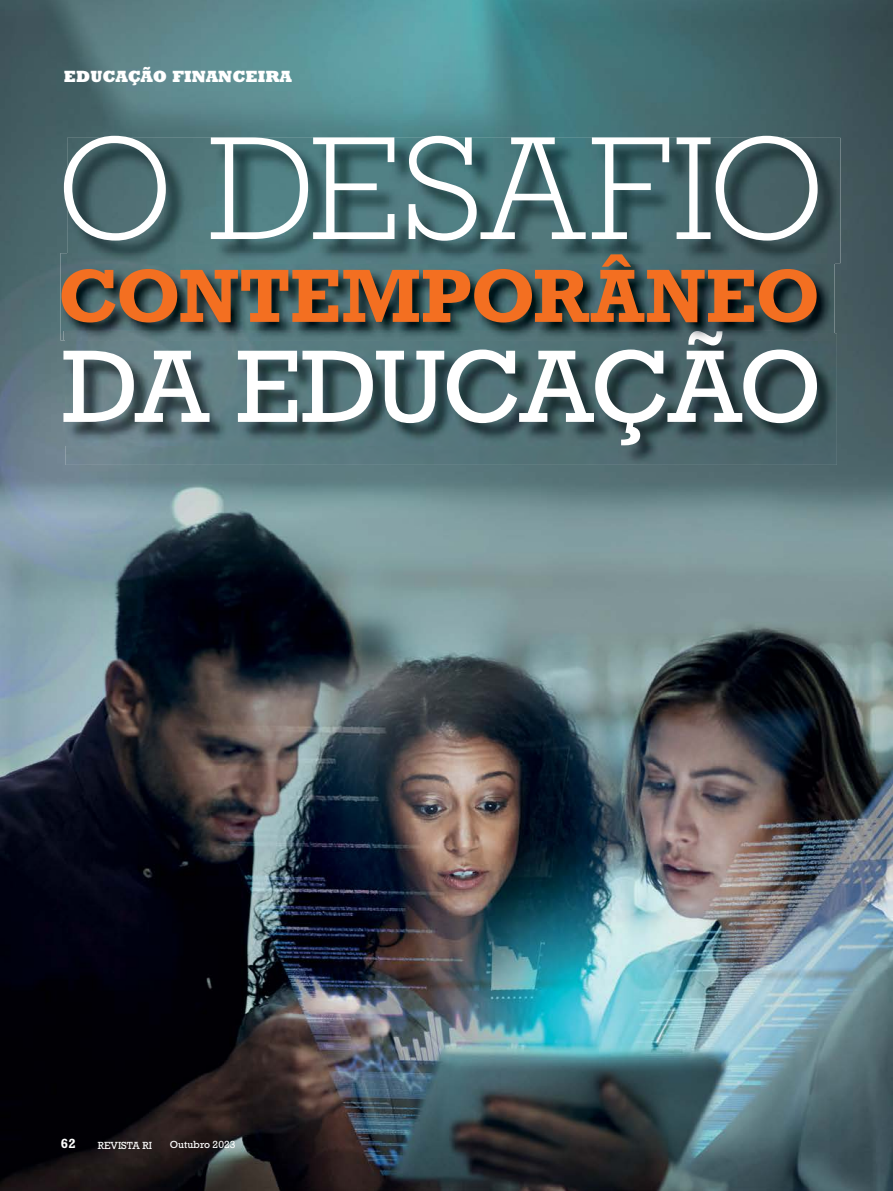
<style>
.page{position:relative;width:893px;height:1191px;background:#fff}
.page>*{position:absolute;margin:0;border:0;box-sizing:border-box;transform-origin:0 0}
.t1{font:300 138px "Rockwell Nova";letter-spacing:-.01em;color:#fff}
.t2{font:96.75px "Rockwell Nova";letter-spacing:-.045em;color:#fff}
.t3{font:700 70.65px "Rockwell Nova";letter-spacing:-.01em;color:#f36f21}
.t4{font:800 16.5px "Rockwell Std";color:#fff}
.t5{font:700 13.5px "Rockwell Std";color:#fff}
.t6{font:10.5px "Rockwell Std";color:#fff}
</style>
<div class="page">
<img style="left:0;top:0;width:893px;height:1191px">
<img style="left:67px;top:138px;width:773px;height:125px">
<img style="left:66px;top:334px;width:771px;height:131px">
<img style="left:66px;top:340px;width:751px;height:105px">
<img style="left:60px;top:253px;width:774px;height:87px">
<img style="left:67px;top:253px;width:767px;height:10px">
<img style="left:817px;top:334px;width:17px;height:6px">
<img style="left:63px;top:331px;width:754px;height:9px">
<h3 class="t4" style="left:64px;top:66px;width:230px">EDUCAÇÃO FINANCEIRA</h3>
<h1 class="t1" style="left:56px;top:103px;width:770px">O DESAFIO</h1>
<h3 class="t3" style="left:58px;top:250px;width:764px">CONTEMPORÂNEO</h3>
<h2 class="t2" style="left:62px;top:327px;width:761px">DA EDUCAÇÃO</h2>
<p class="t5" style="left:61px;top:1136px;width:16px">62</p>
<p class="t6" style="left:98px;top:1139px;width:56px">REVISTA RI</p>
<p class="t6" style="left:170px;top:1138px;width:67px">Outubro 2023</p>
</div>
